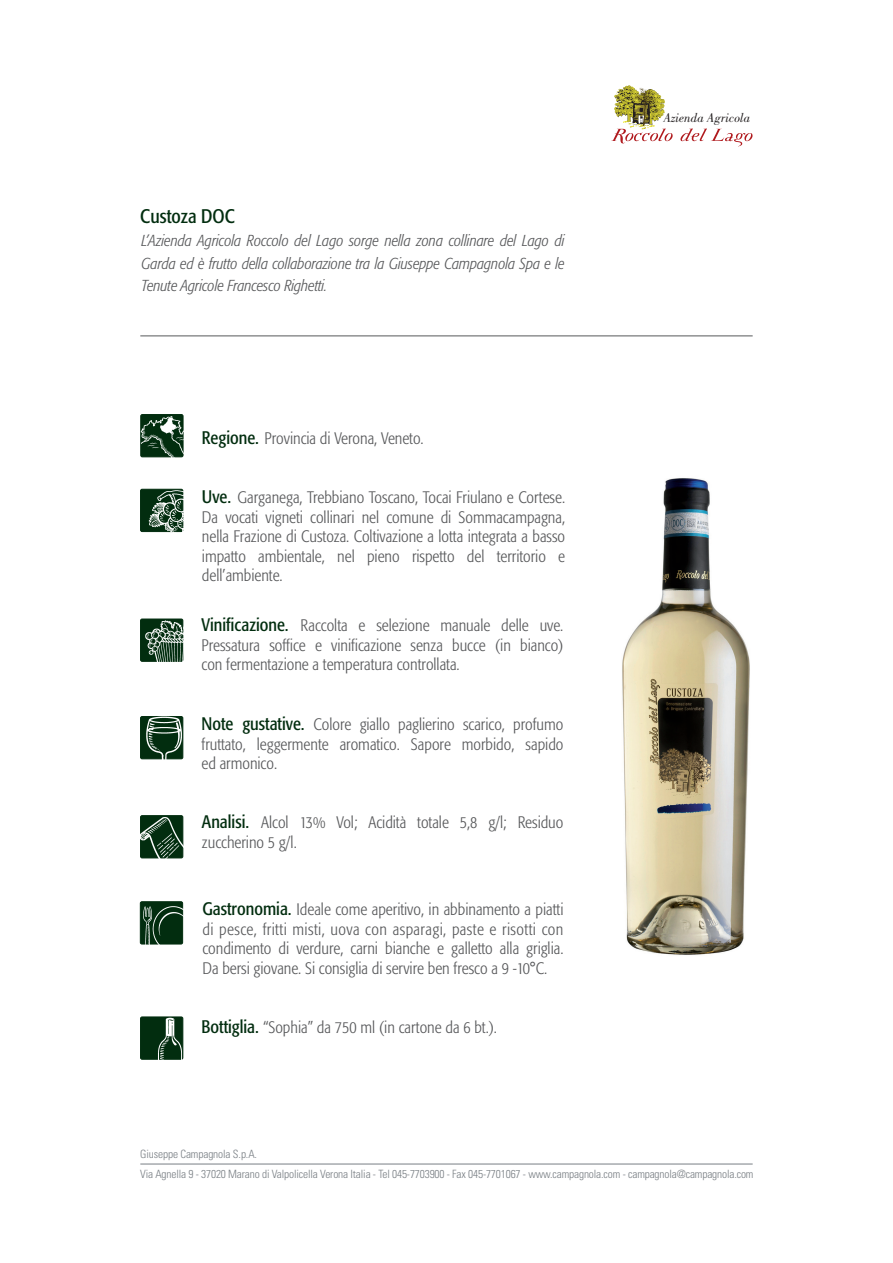
<style>
.page{position:relative;width:893px;height:1263px;background:#fff}
.page>*{position:absolute;margin:0;border:0;box-sizing:border-box;transform-origin:0 0}
.t1{font:condensed 19.5px "Formata";color:#022d0f}
.t2{font:300 condensed 16.5px/19.5px "Formata";color:#57585a;text-align:justify}
.t3{font:italic 300 condensed 15.75px/22.5px "Formata";letter-spacing:-.01em;color:#57585a;text-align:justify}
.t4{font:italic 13.2px "Bodoni";color:#231f20}
.t5{font:300 condensed 11.4px/19.5px "Univers";letter-spacing:-.01em;color:#797f84}
.s1{font-weight:400;font-size:18px;color:#022d0f}
</style>
<div class="page">
<svg style="left:141px;top:414px;width:42px;height:43px"></svg>
<div style="left:141px;top:414px;width:42px;height:43px;border:1px solid #022d0f;border-radius:2px"></div>
<img style="left:141px;top:417px;width:43px;height:72px">
<img style="left:160px;top:418px;width:17px;height:16px">
<div style="left:141px;top:716px;width:42px;height:43px;background:#022d0f;border-radius:2px"></div>
<div style="left:140px;top:716px;width:43px;height:43px;border:1px solid #022d0f;border-radius:2px"></div>
<img style="left:147px;top:717px;width:37px;height:43px">
<div style="left:140px;top:815px;width:43px;height:43px;border:1px solid #022d0f;border-radius:2px"></div>
<img style="left:140px;top:817px;width:44px;height:42px">
<div style="left:140px;top:902px;width:43px;height:42px;background:#022d0f;border-radius:2px"></div>
<div style="left:140px;top:901px;width:43px;height:43px;border:1px solid #022d0f;border-radius:2px"></div>
<img style="left:144px;top:904px;width:40px;height:41px">
<div style="left:141px;top:1017px;width:42px;height:42px;background:#022d0f;border-radius:2px"></div>
<div style="left:140px;top:1017px;width:43px;height:42px;border:1px solid #022d0f;border-radius:2px"></div>
<img style="left:155px;top:1017px;width:29px;height:43px">
<div style="left:141px;top:489px;width:42px;height:42px;background:#022d0f;border-radius:2px"></div>
<div style="left:140px;top:489px;width:43px;height:43px;border:1px solid #022d0f;border-radius:2px"></div>
<img style="left:148px;top:489px;width:36px;height:44px">
<div style="left:141px;top:619px;width:42px;height:42px;background:#022d0f;border-radius:2px"></div>
<div style="left:140px;top:619px;width:43px;height:42px;border:1px solid #022d0f;border-radius:2px"></div>
<img style="left:146px;top:620px;width:38px;height:42px">
<hr style="left:140px;top:1164px;width:613px;height:1px;background:#797f84">
<hr style="left:140px;top:336px;width:613px;height:1px;background:#57585a">
<svg style="left:611px;top:86px;width:62px;height:57px"></svg>
<svg style="left:680px;top:128px;width:72px;height:18px"></svg>
<img style="left:622px;top:478px;width:128px;height:477px">
<p class="t1" style="left:140px;top:205px;width:96px">Custoza DOC</p>
<p class="t3" style="left:142px;top:230px;width:425px">L’Azienda Agricola Roccolo del Lago sorge nella zona collinare del Lago di Garda ed è frutto della collaborazione tra la Giuseppe Campagnola Spa e le Tenute Agricole Francesco Righetti.</p>
<p class="t2" style="left:202px;top:428px;width:223px"><span class="s1">Regione.</span> Provincia di Verona, Veneto.</p>
<p class="t2" style="left:202px;top:488px;width:365px"><span class="s1">Uve.</span> Garganega, Trebbiano Toscano, Tocai Friulano e Cortese.<br>Da vocati vigneti collinari nel comune di Sommacampagna, nella Frazione di Custoza. Coltivazione a lotta integrata a basso impatto ambientale, nel pieno rispetto del territorio e dell’ambiente.</p>
<p class="t2" style="left:202px;top:616px;width:363px"><span class="s1">Vinificazione.</span> Raccolta e selezione manuale delle uve.<br>Pressatura soffice e vinificazione senza bucce (in bianco) con fermentazione a temperatura controllata.</p>
<p class="t2" style="left:202px;top:715px;width:363px"><span class="s1">Note gustative.</span> Colore giallo paglierino scarico, profumo fruttato, leggermente aromatico. Sapore morbido, sapido ed armonico.</p>
<p class="t2" style="left:202px;top:813px;width:363px"><span class="s1">Analisi.</span> Alcol 13% Vol; Acidità totale 5,8 g/l; Residuo zuccherino 5 g/l.</p>
<p class="t2" style="left:202px;top:900px;width:363px"><span class="s1">Gastronomia.</span> Ideale come aperitivo, in abbinamento a piatti di pesce, fritti misti, uova con asparagi, paste e risotti con condimento di verdure, carni bianche e galletto alla griglia.<br>Da bersi giovane. Si consiglia di servire ben fresco a 9 -10°C.</p>
<p class="t2" style="left:202px;top:1017px;width:297px"><span class="s1">Bottiglia.</span> “Sophia” da 750 ml (in cartone da 6 bt.).</p>
<p class="t4" style="left:664px;top:110px;width:88px">Azienda Agricola</p>
<p class="t5" style="left:140px;top:1144px;width:615px">Giuseppe Campagnola S.p.A.<br>Via Agnella 9 - 37020 Marano di Valpolicella Verona Italia - Tel 045-7703900 - Fax 045-7701067 - www.campagnola.com - campagnola@campagnola.com</p>
</div>
